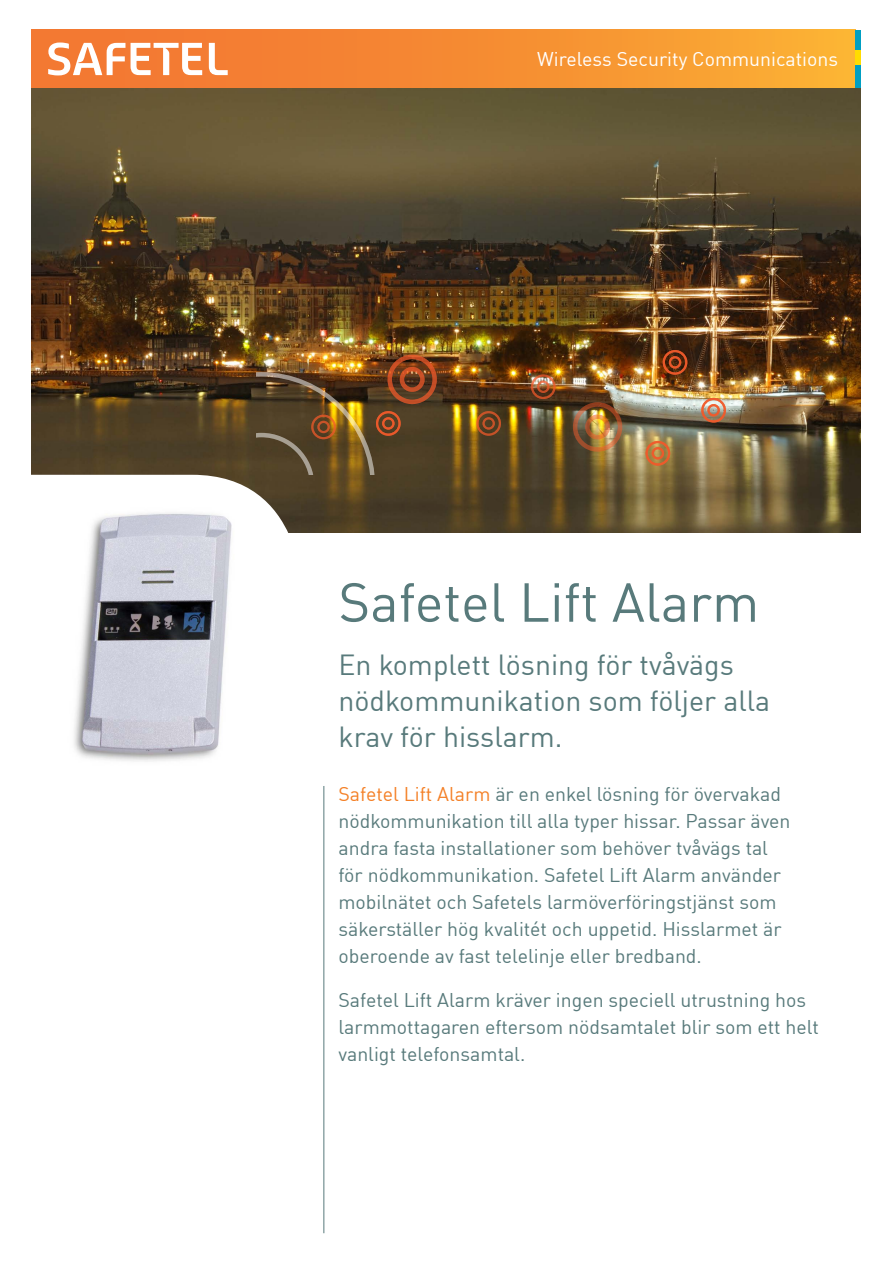
<style>
.page{position:relative;width:893px;height:1263px;background:#fff}
.page>*{position:absolute;margin:0;border:0;box-sizing:border-box;transform-origin:0 0}
.Header1_-_First_page{font:54px "DIN Offc";color:#587a7b}
.Header2_-_Main_ingre{font:28.5px/36px "DIN Offc";color:#587a7b}
.Header3{font:19.5px/27px "DIN Offc";color:#587a7b}
.t1{font:19.5px "DIN Offc";color:#fff}
.s1{color:#f48026}
</style>
<div class="page">
<img style="left:32px;top:87px;width:829px;height:446px">
<div style="left:32px;top:30px;width:823px;height:57px;background:linear-gradient(to right,#f27034,#faac33)"></div>
<svg style="left:209px;top:43px;width:19px;height:32px"></svg>
<svg style="left:131px;top:43px;width:71px;height:32px"></svg>
<svg style="left:48px;top:43px;width:77px;height:32px"></svg>
<hr style="left:323px;top:786px;width:1px;height:447px;background:#587a7b">
<div style="left:855px;top:30px;width:6px;height:20px;background:#009fc3"></div>
<div style="left:855px;top:65px;width:6px;height:22px;background:#009fc3"></div>
<svg style="left:855px;top:50px;width:6px;height:4px"></svg>
<svg style="left:855px;top:61px;width:6px;height:4px"></svg>
<div style="left:855px;top:54px;width:6px;height:7px;background:#ffdc01"></div>
<img style="left:573px;top:402px;width:49px;height:50px">
<svg style="left:663px;top:350px;width:24px;height:25px"></svg>
<svg style="left:476px;top:411px;width:25px;height:25px"></svg>
<svg style="left:531px;top:374px;width:25px;height:25px"></svg>
<svg style="left:701px;top:398px;width:25px;height:25px"></svg>
<svg style="left:645px;top:441px;width:25px;height:25px"></svg>
<img style="left:31px;top:355px;width:406px;height:178px">
<img style="left:67px;top:502px;width:178px;height:260px">
<p class="t1" style="left:537px;top:47px;width:302px">Wireless Security Communications</p>
<p class="Header1_-_First_page" style="left:338px;top:568px;width:422px">Safetel Lift Alarm</p>
<p class="Header2_-_Main_ingre" style="left:338px;top:646px;width:433px">En komplett lösning för tvåvägs nödkommunikation som följer alla krav för hisslarm.</p>
<p class="Header3" style="left:338px;top:780px;width:453px"><span class="s1">Safetel Lift Alarm</span> är en enkel lösning för övervakad nödkommunikation till alla typer hissar. Passar även andra fasta installationer som behöver tvåvägs tal för nödkommunikation. Safetel Lift Alarm använder mobilnätet och Safetels larmöverföringstjänst som säkerställer hög kvalitét och uppetid. Hisslarmet är oberoende av fast telelinje eller bredband.</p>
<p class="Header3" style="left:338px;top:986px;width:482px">Safetel Lift Alarm kräver ingen speciell utrustning hos larmmottagaren eftersom nödsamtalet blir som ett helt vanligt telefonsamtal.</p>
</div>
